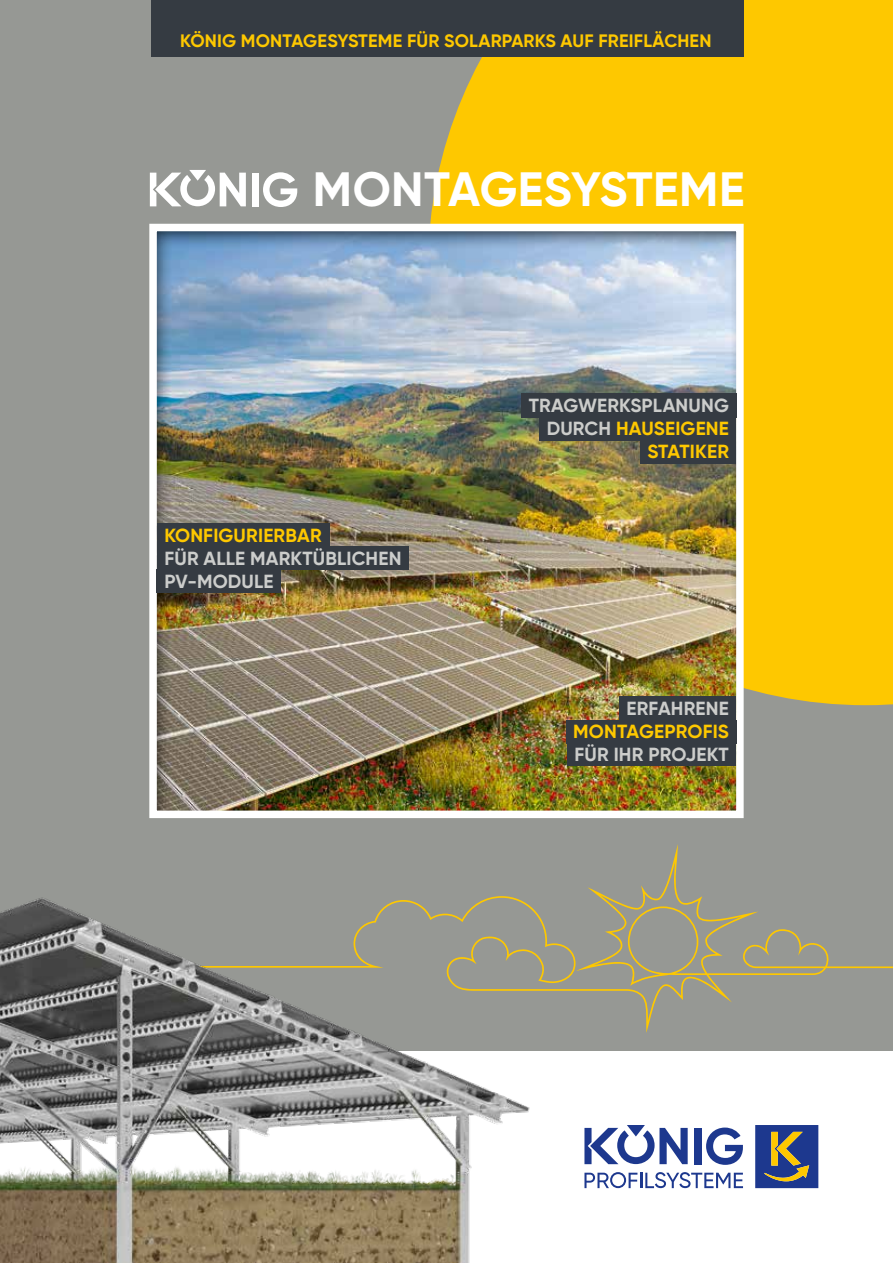
<style>
.page{position:relative;width:893px;height:1263px;background:#fff}
.page>*{position:absolute;margin:0;border:0;box-sizing:border-box;transform-origin:0 0}
.t1{font:700 48.15px "Gilroy";letter-spacing:.01em;color:#fff}
.t2{font:700 19.05px/23px "Gilroy";letter-spacing:.01em;color:#cccdcb;text-align:right}
.t3{font:700 19.05px "Gilroy";letter-spacing:.01em;color:#fec800}
.t4{font:700 18px "Gilroy";letter-spacing:.01em;color:#fec800}
.s1{color:#fec800}
</style>
<div class="page">
<div style="left:0;top:0;width:893px;height:1050px;background:#969894"></div>
<div style="left:428px;top:0;width:465px;height:705px;background:#fec800"></div>
<div style="left:151px;top:227px;width:589px;height:588px;background:#000;opacity:.75"></div>
<svg style="left:533px;top:844px;width:360px;height:189px"></svg>
<img style="left:0;top:896px;width:533px;height:367px">
<div style="left:694px;top:1128px;width:7px;height:36px;background:#1d388e"></div>
<svg style="left:706px;top:1127px;width:37px;height:38px"></svg>
<svg style="left:584px;top:1125px;width:104px;height:39px"></svg>
<svg style="left:755px;top:1125px;width:63px;height:63px;background:#495575"></svg>
<svg style="left:584px;top:1172px;width:159px;height:16px"></svg>
<div style="left:151px;top:0;width:593px;height:56px;background:#353b42"></div>
<div style="left:252px;top:173px;width:6px;height:33px;background:#fff"></div>
<svg style="left:263px;top:172px;width:34px;height:35px"></svg>
<svg style="left:150px;top:170px;width:96px;height:36px"></svg>
<div style="left:149px;top:224px;width:595px;height:594px;border:8px solid #fff"></div>
<div style="left:521px;top:394px;width:215px;height:24px;background:#353b42"></div>
<div style="left:540px;top:418px;width:196px;height:23px;background:#353b42"></div>
<div style="left:640px;top:441px;width:96px;height:23px;background:#353b42"></div>
<div style="left:619px;top:696px;width:117px;height:24px;background:#353b42"></div>
<div style="left:566px;top:720px;width:170px;height:23px;background:#353b42"></div>
<div style="left:568px;top:743px;width:168px;height:23px;background:#353b42"></div>
<div style="left:157px;top:523px;width:173px;height:23px;background:#353b42"></div>
<div style="left:157px;top:546px;width:251px;height:23px;background:#353b42"></div>
<div style="left:157px;top:569px;width:124px;height:23px;background:#353b42"></div>
<p class="t4" style="left:180px;top:29px;width:533px">KÖNIG MONTAGESYSTEME FÜR SOLARPARKS AUF FREIFLÄCHEN</p>
<h1 class="t1" style="left:313px;top:159px;width:433px">MONTAGESYSTEME</h1>
<p class="t3" style="left:164px;top:523px;width:159px">KONFIGURIERBAR</p>
<p class="t2" style="left:164px;top:547px;width:239px;text-align:left">FÜR ALLE MARKTÜBLICHEN<br>PV-MODULE</p>
<p class="t2" style="left:529px;top:394px;width:202px">TRAGWERKSPLANUNG<br>DURCH <span class="s1">HAUSEIGENE<br>STATIKER</span></p>
<p class="t2" style="left:626px;top:697px;width:104px">ERFAHRENE</p>
<p class="t3" style="left:573px;top:719px;width:157px">MONTAGEPROFIS</p>
<p class="t2" style="left:574px;top:743px;width:156px">FÜR IHR PROJEKT</p>
</div>
